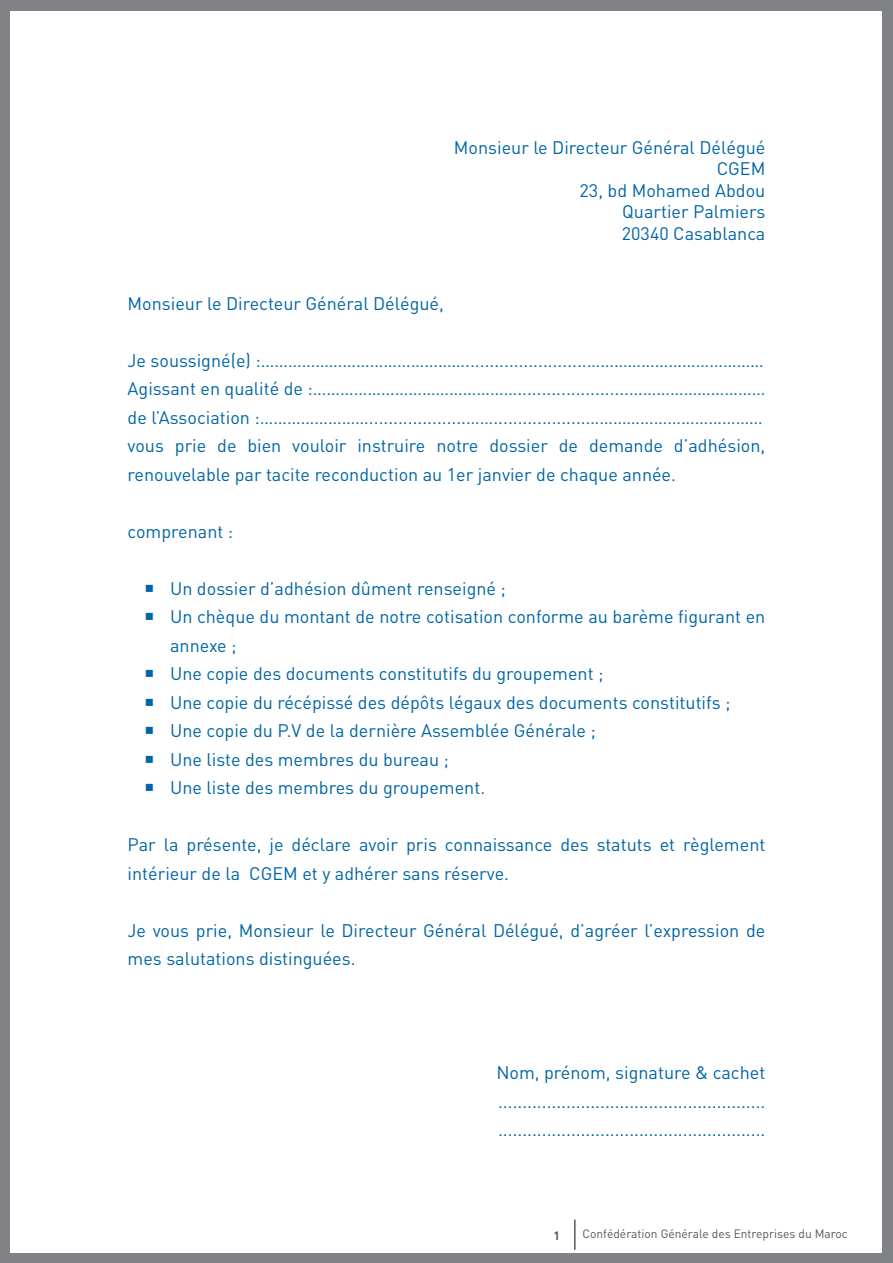
<style>
.page{position:relative;width:893px;height:1263px;background:#808285}
.page>*{position:absolute;margin:0;border:0;box-sizing:border-box;transform-origin:0 0}
.t1{font:18px/28.5px "DIN";color:#0065a4}
.t2{font:12px "DIN";color:#57585a}
.t3{font:700 12px "DIN";color:#57585a}
</style>
<div class="page">
<div style="left:11px;top:11px;width:871px;height:1241px;background:#fff"></div>
<hr style="left:574px;top:1219px;width:2px;height:31px;background:#57585a">
<p class="t1" style="left:454px;top:133px;width:313px">Monsieur le Directeur Général Délégué</p>
<p class="t1" style="left:717px;top:154px;width:50px">CGEM</p>
<p class="t1" style="left:579px;top:176px;width:187px">23, bd Mohamed Abdou</p>
<p class="t1" style="left:622px;top:197px;width:145px">Quartier Palmiers</p>
<p class="t1" style="left:622px;top:219px;width:145px">20340 Casablanca</p>
<p class="t1" style="left:128px;top:289px;width:318px">Monsieur le Directeur Général Délégué,</p>
<p class="t1" style="left:128px;top:346px;width:638px">Je soussigné(e) :……………………………………….........................…………………………………</p>
<p class="t1" style="left:128px;top:374px;width:639px">Agissant en qualité de :……………………………………….......................…………………………</p>
<p class="t1" style="left:128px;top:403px;width:637px">de l’Association :……………………....................……...................…………………………………</p>
<p class="t1" style="left:128px;top:431px;width:639px">vous prie de bien vouloir instruire notre dossier de demande d’adhésion, renouvelable par tacite reconduction au 1er janvier de chaque année.</p>
<p class="t1" style="left:128px;top:517px;width:107px">comprenant :</p>
<p class="t1" style="left:170px;top:574px;width:337px">Un dossier d’adhésion dûment renseigné ;</p>
<p class="t1" style="left:170px;top:602px;width:597px">Un chèque du montant de notre cotisation conforme au barème figurant en annexe ;</p>
<p class="t1" style="left:170px;top:659px;width:435px">Une copie des documents constitutifs du groupement ;</p>
<p class="t1" style="left:170px;top:688px;width:562px">Une copie du récépissé des dépôts légaux des documents constitutifs ;</p>
<p class="t1" style="left:170px;top:716px;width:427px">Une copie du P.V de la dernière Assemblée Générale ;</p>
<p class="t1" style="left:170px;top:745px;width:280px">Une liste des membres du bureau ;</p>
<p class="t1" style="left:170px;top:773px;width:317px">Une liste des membres du groupement.</p>
<p class="t1" style="left:128px;top:830px;width:639px">Par la présente, je déclare avoir pris connaissance des statuts et règlement intérieur de la CGEM et y adhérer sans réserve.</p>
<p class="t1" style="left:128px;top:916px;width:639px">Je vous prie, Monsieur le Directeur Général Délégué, d’agréer l’expression de mes salutations distinguées.</p>
<p class="t1" style="left:496px;top:1058px;width:271px">Nom, prénom, signature &amp; cachet</p>
<p class="t1" style="left:498px;top:1087px;width:269px">.......................................................</p>
<p class="t1" style="left:498px;top:1115px;width:269px">.......................................................</p>
<p class="t3" style="left:553px;top:1227px;width:8px">1</p>
<p class="t2" style="left:583px;top:1226px;width:267px">Confédération Générale des Entreprises du Maroc</p>
</div>
